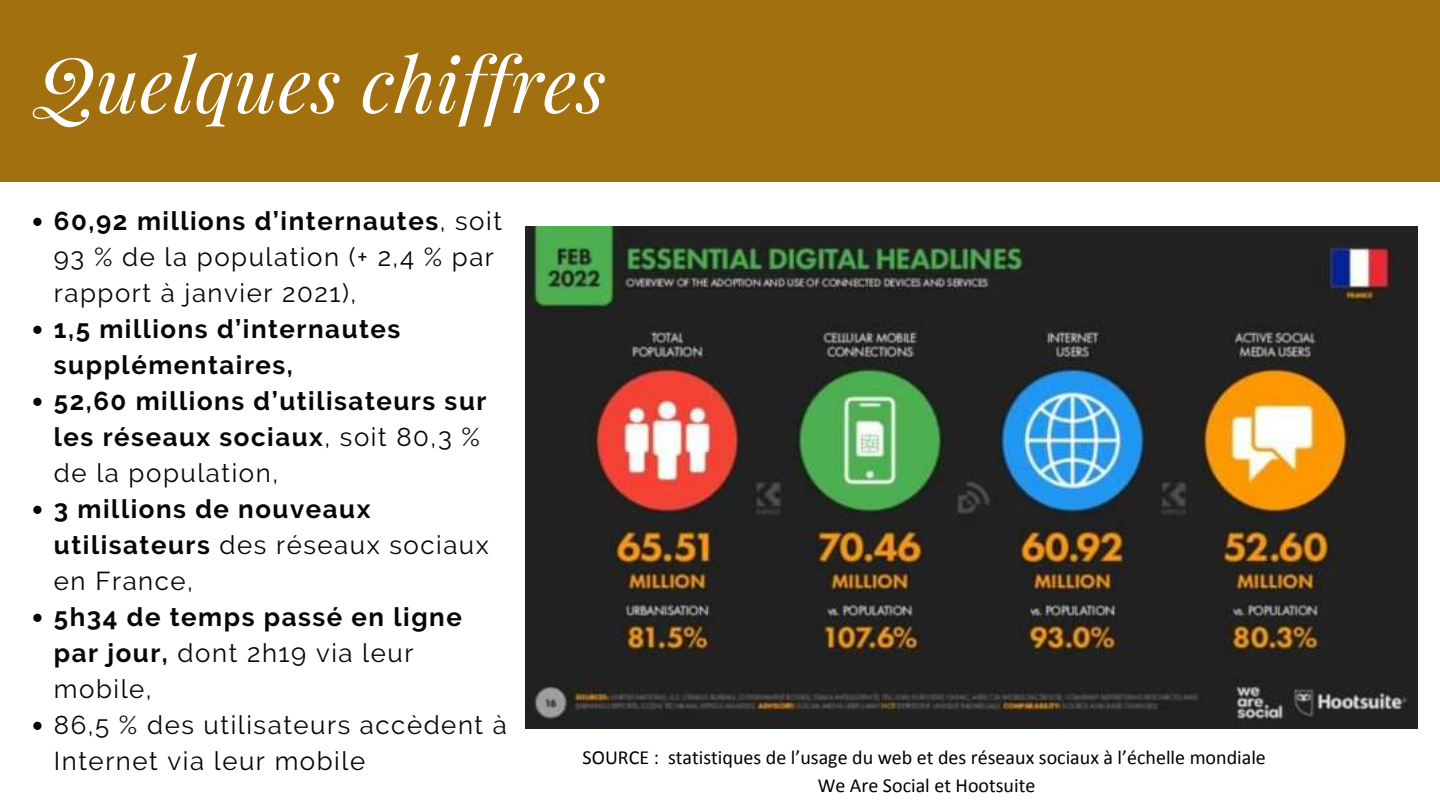
<style>
.page{position:relative;width:1440px;height:810px;background:#fff}
.page>*{position:absolute;margin:0;border:0;box-sizing:border-box;transform-origin:0 0}
.t1{font:italic 76px "Playfair Display";letter-spacing:.01em;color:#fff}
.t2{font:25.8px/36px "Raleway";letter-spacing:.06em;color:#050707}
.t3{font:700 25.8px/36px "Raleway";letter-spacing:.06em;color:#050707}
.t4{font:20px/27.8px "Calibri";color:#000;text-align:center}
.s1{font-weight:700}
.s2{font-weight:400}
</style>
<div class="page">
<div style="left:0;top:0;width:1440px;height:182px;background:#a37010"></div>
<img style="left:525px;top:226px;width:893px;height:503px">
<svg style="left:33px;top:218px;width:9px;height:8px"></svg>
<svg style="left:33px;top:326px;width:9px;height:8px"></svg>
<svg style="left:33px;top:398px;width:9px;height:8px"></svg>
<svg style="left:33px;top:506px;width:9px;height:8px"></svg>
<svg style="left:33px;top:614px;width:9px;height:8px"></svg>
<svg style="left:33px;top:722px;width:9px;height:8px"></svg>
<h1 class="t1" style="left:36px;top:31px;width:571px">Quelques chiffres</h1>
<p class="t2" style="left:54px;top:203px;width:450px"><span class="s1">60,92 millions d’internautes</span>, soit<br>93 % de la population (+ 2,4 % par rapport à janvier 2021),</p>
<p class="t3" style="left:54px;top:311px;width:434px">1,5 millions d’internautes supplémentaires,<br>52,60 millions d’utilisateurs sur les réseaux sociaux<span class="s2">, soit 80,3 % de la population,</span></p>
<p class="t3" style="left:54px;top:491px;width:436px">3 millions de nouveaux utilisateurs <span class="s2">des réseaux sociaux en France,</span></p>
<p class="t2" style="left:54px;top:599px;width:455px"><span class="s1">5h34 de temps passé en ligne par jour,</span> dont 2h19 via leur mobile,<br>86,5 % des utilisateurs accèdent à<br>Internet via leur mobile</p>
<p class="t4" style="left:583px;top:743px;width:685px">SOURCE : statistiques de l’usage du web et des réseaux sociaux à l’échelle mondiale<br>We Are Social et Hootsuite</p>
</div>
